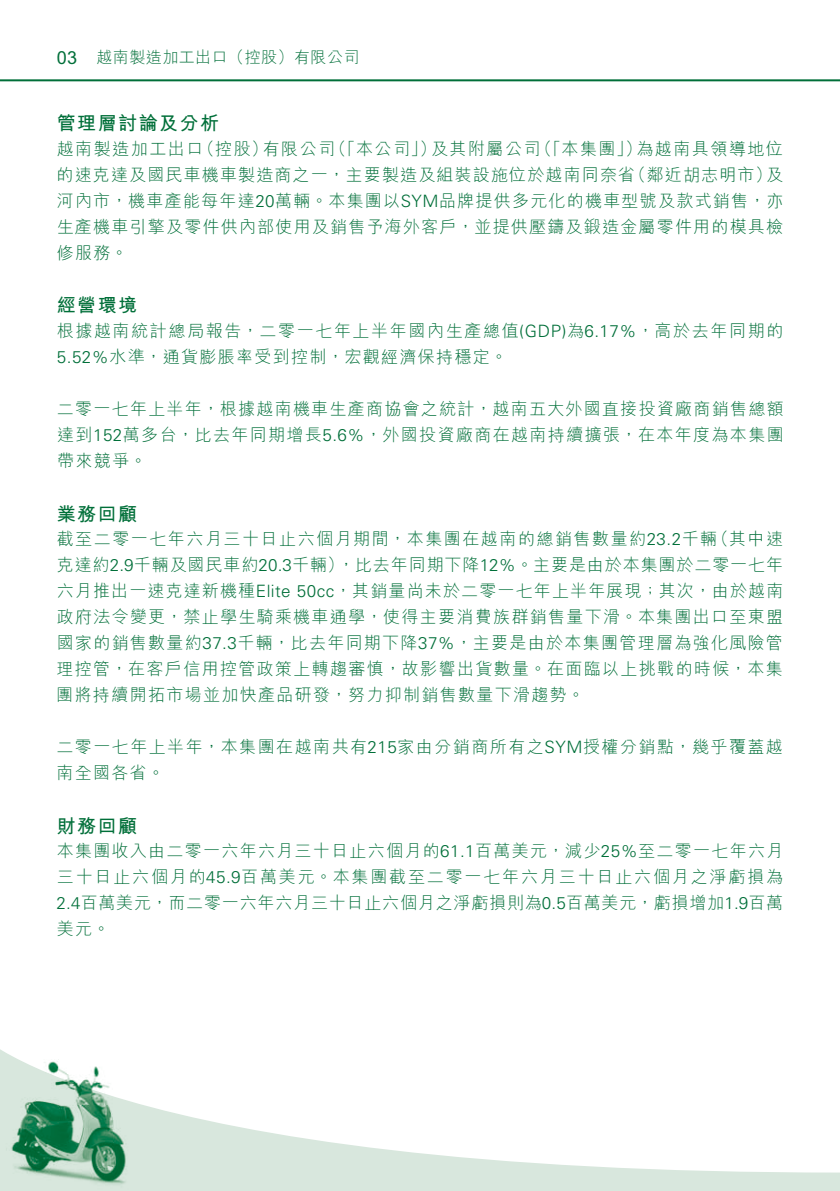
<style>
.page{position:relative;width:840px;height:1191px;background:#fff}
.page>*{position:absolute;margin:0;border:0;box-sizing:border-box;transform-origin:0 0}
.t1{font:700 19px "M Hei HK";letter-spacing:.08em;color:#006f39}
.t2{font:700 18px "M Hei HK";color:#006f39}
.t3{font:300 17px/26px "M Hei HK";letter-spacing:.075em;color:#006f39}
.t4{font:300 17px/26px "M Hei HK";letter-spacing:.095em;color:#006f39}
.t5{font:300 16px "M Hei HK";letter-spacing:.03em;color:#006f39}
.s1{font-family:"Univers LT Std"}
</style>
<div class="page">
<hr style="left:0;top:79px;width:839px;height:2px;background:#006f39">
<svg style="left:0;top:1049px;width:839px;height:142px"></svg>
<img style="left:6px;top:1059px;width:130px;height:130px">
<p class="t2" style="left:57px;top:44px;width:22px">03</p>
<p class="t5" style="left:96px;top:46px;width:264px">越南製造加工出口（控股）有限公司</p>
<p class="t1" style="left:57px;top:110px;width:164px">管理層討論及分析</p>
<p class="t3" style="left:57px;top:135px;width:148px">越南製造加工出口</p>
<p class="t3" style="left:198px;top:135px;width:72px">（控股）</p>
<p class="t3" style="left:329px;top:135px;width:108px">（「本公司」）</p>
<p class="t3" style="left:534px;top:135px;width:108px">（「本集團」）</p>
<p class="t3" style="left:431px;top:135px;width:111px">及其附屬公司</p>
<p class="t3" style="left:636px;top:135px;width:148px">為越南具領導地位</p>
<p class="t3" style="left:262px;top:135px;width:74px">有限公司</p>
<p class="t3" style="left:629px;top:161px;width:144px">（鄰近胡志明市）</p>
<p class="t3" style="left:57px;top:161px;width:727px">的速克達及國民車機車製造商之一，主要製造及組裝設施位於越南同奈省<br>河內市，機車產能每年達<span class="s1">20</span>萬輛。本集團以<span class="s1">SYM</span>品牌提供多元化的機車型號及款式銷售，亦生產機車引擎及零件供內部使用及銷售予海外客戶，並提供壓鑄及鍛造金屬零件用的模具檢修服務。</p>
<p class="t1" style="left:57px;top:292px;width:82px">經營環境</p>
<p class="t4" style="left:57px;top:317px;width:727px">根據越南統計總局報告，二零一七年上半年國內生產總值<span class="s1">(GDP</span> 為<span class="s1">) 6.17%</span>，高於去年同期的<br><span class="s1">5.52%</span>水準，通貨膨脹率受到控制，宏觀經濟保持穩定。</p>
<p class="t3" style="left:57px;top:395px;width:728px;text-align:justify">二零一七年上半年，根據越南機車生產商協會之統計，越南五大外國直接投資廠商銷售總額達到<span class="s1">152</span>萬多台，比去年同期增長<span class="s1">5.6%</span>，外國投資廠商在越南持續擴張，在本年度為本集團帶來競爭。</p>
<p class="t1" style="left:57px;top:500px;width:82px">業務回顧</p>
<p class="t3" style="left:711px;top:525px;width:73px">（其中速</p>
<p class="t3" style="left:765px;top:161px;width:18px">及</p>
<p class="t3" style="left:337px;top:525px;width:446px;text-indent:-281px">截至二零一七年六月三十日止六個月期間，本集團在越南的總銷售數量約<span class="s1">23.2</span>千輛<br>，比去年同期下降<span class="s1">12%</span>。主要是由於本集團於二零一七年</p>
<p class="t3" style="left:56px;top:551px;width:728px">克達約<span class="s1">2.9</span>千輛及國民車約<span class="s1">20.3</span>千輛）<br>六月推出一速克達新機種<span class="s1">Elite 50cc</span>，其銷量尚未於二零一七年上半年展現；其次，由於越南政府法令變更，禁止學生騎乘機車通學，使得主要消費族群銷售量下滑。本集團出口至東盟國家的銷售數量約<span class="s1">37.3</span>千輛，比去年同期下降<span class="s1">37%</span>，主要是由於本集團管理層為強化風險管理控管，在客戶信用控管政策上轉趨審慎，故影響出貨數量。在面臨以上挑戰的時候，本集團將持續開拓市場並加快產品研發，努力抑制銷售數量下滑趨勢。</p>
<p class="t3" style="left:56px;top:733px;width:727px">二零一七年上半年，本集團在越南共有<span class="s1">215</span>家由分銷商所有之<span class="s1">SYM</span>授權分銷點，幾乎覆蓋越南全國各省。</p>
<p class="t1" style="left:57px;top:812px;width:82px">財務回顧</p>
<p class="t3" style="left:57px;top:837px;width:727px;text-align:justify">本集團收入由二零一六年六月三十日止六個月的<span class="s1">61.1</span>百萬美元，減少<span class="s1">25%</span>至二零一七年六月三十日止六個月的<span class="s1">45.9</span>百萬美元。本集團截至二零一七年六月三十日止六個月之淨虧損為<span class="s1">2.4</span>百萬美元，而二零一六年六月三十日止六個月之淨虧損則為<span class="s1">0.5</span>百萬美元，虧損增加<span class="s1">1.9</span>百萬美元。</p>
</div>
